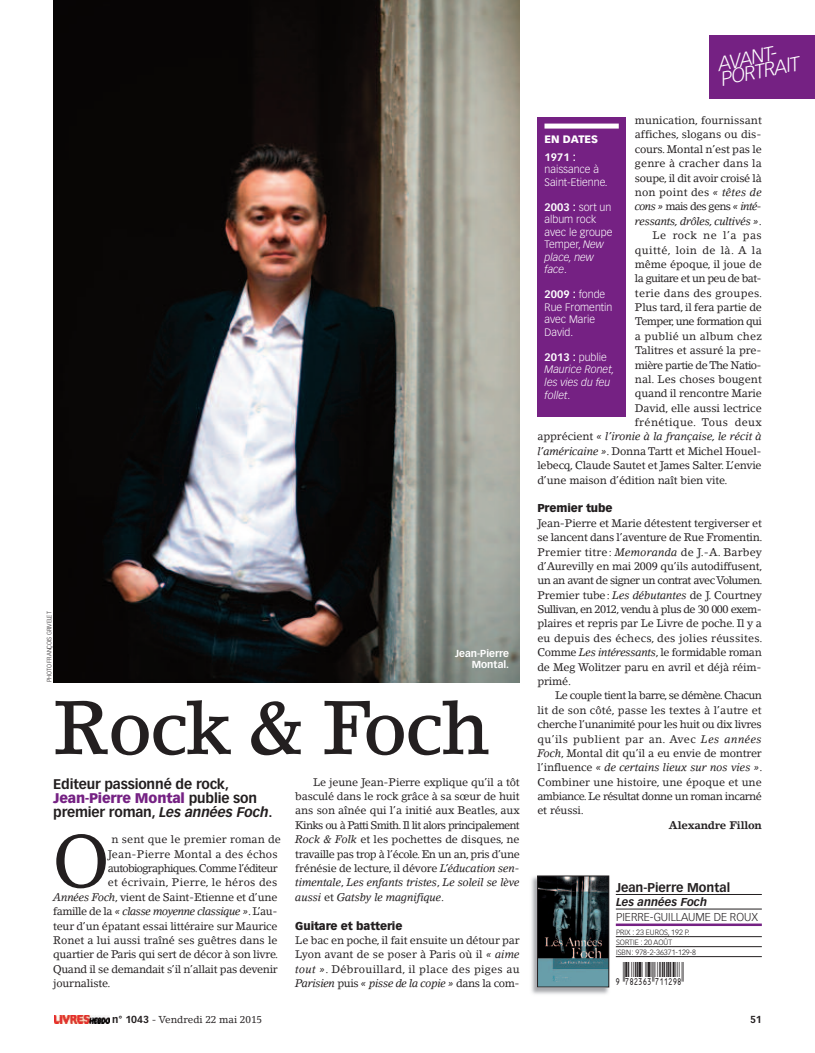
<style>
.page{position:relative;width:815px;height:1053px;background:#fff}
.page>*{position:absolute;margin:0;border:0;box-sizing:border-box;transform-origin:0 0}
.t1{font:500 75px "Lino Letter";letter-spacing:-.03em;color:#231f20}
.t2{font:71.88px "Lino Letter";color:#231f20}
.t3{font:25px "Ean P30 Lfz";color:#231f20;scale:.8 1}
.t4{font:italic 300 19.88px/14.9px "Vectora LH";color:#fff}
.t5{font:700 13.75px/14.4px "Vectora LH";letter-spacing:-.01em;color:#231f20}
.t6{font:700 12.5px "Vectora LH";color:#231f20}
.t7{font:900 11.25px "Vectora LH";letter-spacing:-.01em;color:#231f20}
.t8{font:300 11.25px "Vectora LH";color:#231f20}
.t9{font:italic 700 11.25px "Vectora LH";color:#231f20}
.t10{font:11px/14.4px "Lino Letter";letter-spacing:-.015em;color:#231f20;text-align:justify}
.t11{font:italic 11px "Lino Letter";letter-spacing:-.025em;color:#231f20}
.t12{font:11px "Lino Letter";letter-spacing:.015em;color:#231f20}
.t13{font:11px "Lino Letter";letter-spacing:.005em;color:#231f20}
.t14{font:11px "Lino Letter";letter-spacing:-.06em;color:#231f20}
.t15{font:11px "Lino Letter";letter-spacing:.035em;color:#231f20}
.t16{font:11px "Lino Letter";letter-spacing:.02em;color:#231f20}
.t17{font:italic 11px "Lino Letter";letter-spacing:-.06em;color:#231f20}
.t18{font:11px "Lino Letter";letter-spacing:-.055em;color:#231f20}
.t19{font:11px "Lino Letter";letter-spacing:-.05em;color:#231f20}
.t20{font:11px "Lino Letter";letter-spacing:.025em;color:#231f20}
.t21{font:700 11px "Lino Letter";letter-spacing:-.015em;color:#231f20}
.t22{font:300 10.62px/12.5px "Vectora LH";color:#fff}
.t23{font:italic 300 10.62px/12.5px "Vectora LH";color:#fff}
.t24{font:900 10.62px "Vectora LH";color:#fff}
.t25{font:700 10.62px "Vectora LH";color:#fff}
.t26{font:10px "Lino Letter";color:#231f20}
.t27{font:700 10px/10.6px "Vectora LH";color:#fff;text-align:right}
.t28{font:700 10px "Vectora LH";color:#231f20}
.t29{font:300 7.5px/10px "Vectora LH";color:#231f20}
.t30{font:300 6.25px "Vectora LH";letter-spacing:-.01em;color:#231f20;scale:.95 1}
.s1{font-weight:900;color:#752183}
.s2{font-style:italic}
.s3{font-style:normal}
.s4{font-weight:700}
.s5{font-weight:700;font-style:normal}
.s6{font-family:"Vectora LH";font-weight:700}
</style>
<div class="page">
<img style="left:54px;top:1015px;width:56px;height:8px">
<img style="left:53px;top:0;width:467px;height:682px">
<hr style="left:616px;top:894px;width:146px;height:1px;background:#231f20">
<hr style="left:616px;top:908px;width:146px;height:1px;background:#231f20">
<hr style="left:616px;top:923px;width:146px;height:2px;background:#752183">
<hr style="left:616px;top:936px;width:146px;height:1px;background:#231f20">
<hr style="left:616px;top:946px;width:146px;height:1px;background:#231f20">
<hr style="left:616px;top:956px;width:146px;height:1px;background:#231f20">
<img style="left:531px;top:875px;width:79px;height:119px">
<img style="left:539px;top:877px;width:68px;height:108px">
<div style="left:537px;top:875px;width:72px;height:112px;border:1px solid #231f20"></div>
<div style="left:709px;top:35px;width:106px;height:64px;background:#752183"></div>
<div style="left:538px;top:117px;width:88px;height:300px;background:#752183"></div>
<div style="left:544px;top:123px;width:75px;height:5px;background:#fff"></div>
<p class="t30" style="left:47px;top:682px;width:76px;rotate:-90deg">PHOTO FRANÇOIS GRIVELET</p>
<p class="t27" style="left:455px;top:648px;width:55px">Jean-Pierre<br>Montal.</p>
<h1 class="t1" style="left:53px;top:699px;width:439px">Rock &amp; Foch</h1>
<p class="t5" style="left:53px;top:777px;width:221px">Editeur passionné de rock,<br><span class="s1">Jean-Pierre Montal</span> publie son premier roman, <span class="s2">Les années Foch</span>.</p>
<h2 class="t2" style="left:53px;top:833px;width:57px">O</h2>
<p class="t13" style="left:111px;top:835px;width:171px">n sent que le premier roman de</p>
<p class="t12" style="left:108px;top:849px;width:171px">Jean-Pierre Montal a des échos</p>
<p class="t14" style="left:108px;top:863px;width:171px">autobiographiques. Comme l’éditeur</p>
<p class="t16" style="left:108px;top:878px;width:171px">et écrivain, Pierre, le héros des</p>
<p class="t10" style="left:53px;top:890px;width:226px"><span class="s2">Années Foch</span>, vient de Saint-Etienne et d’une</p>
<p class="t11" style="left:53px;top:907px;width:226px"><span class="s3">famille de la</span> « classe moyenne classique »<span class="s3">. L’au-</span></p>
<p class="t10" style="left:53px;top:919px;width:226px">teur d’un épatant essai littéraire sur Maurice</p>
<p class="t10" style="left:53px;top:933px;width:226px">Ronet a lui aussi traîné ses guêtres dans le</p>
<p class="t10" style="left:53px;top:948px;width:227px">quartier de Paris qui sert de décor à son livre.</p>
<p class="t10" style="left:53px;top:962px;width:226px">Quand il se demandait s’il n’allait pas devenir</p>
<p class="t10" style="left:53px;top:976px;width:59px">journaliste.</p>
<p class="t10" style="left:295px;top:775px;width:226px;text-indent:18px">Le jeune Jean-Pierre explique qu’il a tôt basculé dans le rock grâce à sa sœur de huit ans son aînée qui l’a initié aux Beatles, aux Kinks ou à Patti Smith. Il lit alors principalement <span class="s2">Rock &amp; Folk</span> et les pochettes de disques, ne travaille pas trop à l’école. En un an, pris d’une frénésie de lecture, il dévore <span class="s2">L’éducation sen&shy;timentale</span>, <span class="s2">Les enfants tristes</span>, <span class="s2">Le soleil se lève aussi</span> et <span class="s2">Gatsby le magnifique</span>.</p>
<p class="t7" style="left:295px;top:920px;width:109px">Guitare et batterie</p>
<p class="t10" style="left:295px;top:933px;width:226px">Le bac en poche, il fait ensuite un détour par Lyon avant de se poser à Paris où il <span class="s2">« aime tout »</span>. Débrouillard, il place des piges au <span class="s2">Parisien</span> puis <span class="s2">« pisse de la copie »</span> dans la com-</p>
<h3 class="t4" style="left:717px;top:58px;width:82px;rotate:-11deg">AVANT-<br>PORTRAIT</h3>
<p class="t13" style="left:635px;top:116px;width:128px">munication, fournissant</p>
<p class="t10" style="left:635px;top:128px;width:128px">affiches, slogans ou dis-</p>
<p class="t10" style="left:635px;top:143px;width:128px">cours. Montal n’est pas le</p>
<p class="t12" style="left:635px;top:159px;width:128px">genre à cracher dans la</p>
<p class="t10" style="left:635px;top:171px;width:128px">soupe, il dit avoir croisé là</p>
<p class="t12" style="left:635px;top:188px;width:128px">non point des <span class="s2">« têtes de</span></p>
<p class="t17" style="left:635px;top:202px;width:128px">cons » <span class="s3">mais des gens</span> « inté-</p>
<p class="t11" style="left:635px;top:217px;width:128px">ressants, drôles, cultivés »<span class="s3">.</span></p>
<p class="t15" style="left:653px;top:231px;width:111px">Le rock ne l’a pas</p>
<p class="t15" style="left:635px;top:245px;width:128px">quitté, loin de là. A la</p>
<p class="t10" style="left:635px;top:258px;width:128px">même époque, il joue de</p>
<p class="t14" style="left:635px;top:274px;width:128px">la guitare et un peu de bat-</p>
<p class="t20" style="left:635px;top:288px;width:129px">terie dans des groupes.</p>
<p class="t10" style="left:635px;top:301px;width:129px">Plus tard, il fera partie de</p>
<p class="t18" style="left:635px;top:317px;width:129px">Temper, une formation qui</p>
<p class="t12" style="left:635px;top:332px;width:128px">a publié un album chez</p>
<p class="t10" style="left:635px;top:344px;width:128px">Talitres et assuré la pre-</p>
<p class="t19" style="left:635px;top:360px;width:128px">mière partie de The Natio-</p>
<p class="t13" style="left:635px;top:375px;width:128px">nal. Les choses bougent</p>
<p class="t10" style="left:635px;top:387px;width:129px">quand il rencontre Marie</p>
<p class="t10" style="left:635px;top:401px;width:128px">David, elle aussi lectrice</p>
<p class="t15" style="left:635px;top:418px;width:128px">frénétique. Tous deux</p>
<p class="t11" style="left:537px;top:432px;width:226px"><span class="s3">apprécient</span> « l’ironie à la française, le récit à</p>
<p class="t10" style="left:537px;top:444px;width:226px"><span class="s2">l’américaine »</span>. Donna Tartt et Michel Houel-</p>
<p class="t10" style="left:537px;top:459px;width:226px">lebecq, Claude Sautet et James Salter. L’envie</p>
<p class="t10" style="left:537px;top:473px;width:191px">d’une maison d’édition naît bien vite.</p>
<p class="t7" style="left:537px;top:503px;width:77px">Premier tube</p>
<p class="t10" style="left:537px;top:516px;width:227px">Jean-Pierre et Marie détestent tergiverser et se lancent dans l’aventure de Rue Fromentin.<br>Premier titre: <span class="s2">Memoranda</span> de J.-A. Barbey d’Aurevilly en mai 2009 qu’ils autodiffusent, un an avant de signer un contrat avec Volumen.<br>Premier tube: <span class="s2">Les débutantes</span> de J. Courtney Sullivan, en 2012, vendu à plus de 30 000 exem&shy;plaires et repris par Le Livre de poche. Il y a eu depuis des échecs, des jolies réussites.<br>Comme <span class="s2">Les intéressants</span>, le formidable roman de Meg Wolitzer paru en avril et déjà réim&shy;primé.</p>
<p class="t10" style="left:537px;top:689px;width:227px;text-indent:18px">Le couple tient la barre, se démène. Chacun lit de son côté, passe les textes à l’autre et cherche l’unanimité pour les huit ou dix livres qu’ils publient par an. Avec <span class="s2">Les années Foch</span>, Montal dit qu’il a eu envie de montrer l’influence <span class="s2">« de certains lieux sur nos vies »</span>.<br>Combiner une histoire, une époque et une ambiance. Le résultat donne un roman incarné et réussi.</p>
<p class="t21" style="left:669px;top:821px;width:94px">Alexandre Fillon</p>
<p class="t24" style="left:544px;top:134px;width:55px">EN DATES</p>
<p class="t25" style="left:545px;top:153px;width:33px">1971 :</p>
<p class="t22" style="left:545px;top:164px;width:64px">naissance à<br>Saint-Etienne.</p>
<p class="t22" style="left:545px;top:201px;width:69px"><span class="s4">2003 :</span> sort un album rock avec le groupe<br>Temper, <span class="s2">New place, new face</span>.</p>
<p class="t22" style="left:545px;top:289px;width:69px"><span class="s4">2009 :</span> fonde<br>Rue Fromentin avec Marie<br>David.</p>
<p class="t23" style="left:545px;top:351px;width:71px"><span class="s5">2013 :</span> <span class="s3">publie<br></span>Maurice Ronet, les vies du feu follet<span class="s3">.</span></p>
<p class="t6" style="left:616px;top:881px;width:116px">Jean-Pierre Montal</p>
<p class="t9" style="left:616px;top:897px;width:93px">Les années Foch</p>
<p class="t8" style="left:616px;top:912px;width:144px">PIERRE-GUILLAUME DE ROUX</p>
<p class="t29" style="left:616px;top:927px;width:82px">PRIX : 23 EUROS, 192 P.<br>SORTIE : 20 AOÛT<br>ISBN: 978-2-36371-129-8</p>
<h3 class="t3" style="left:616px;top:953px;width:86px">9:HSMDQD=\VVW^]:</h3>
<p class="t26" style="left:112px;top:1015px;width:152px"><span class="s6">n° 1043</span> - Vendredi 22 mai 2015</p>
<p class="t28" style="left:750px;top:1015px;width:13px">51</p>
</div>
